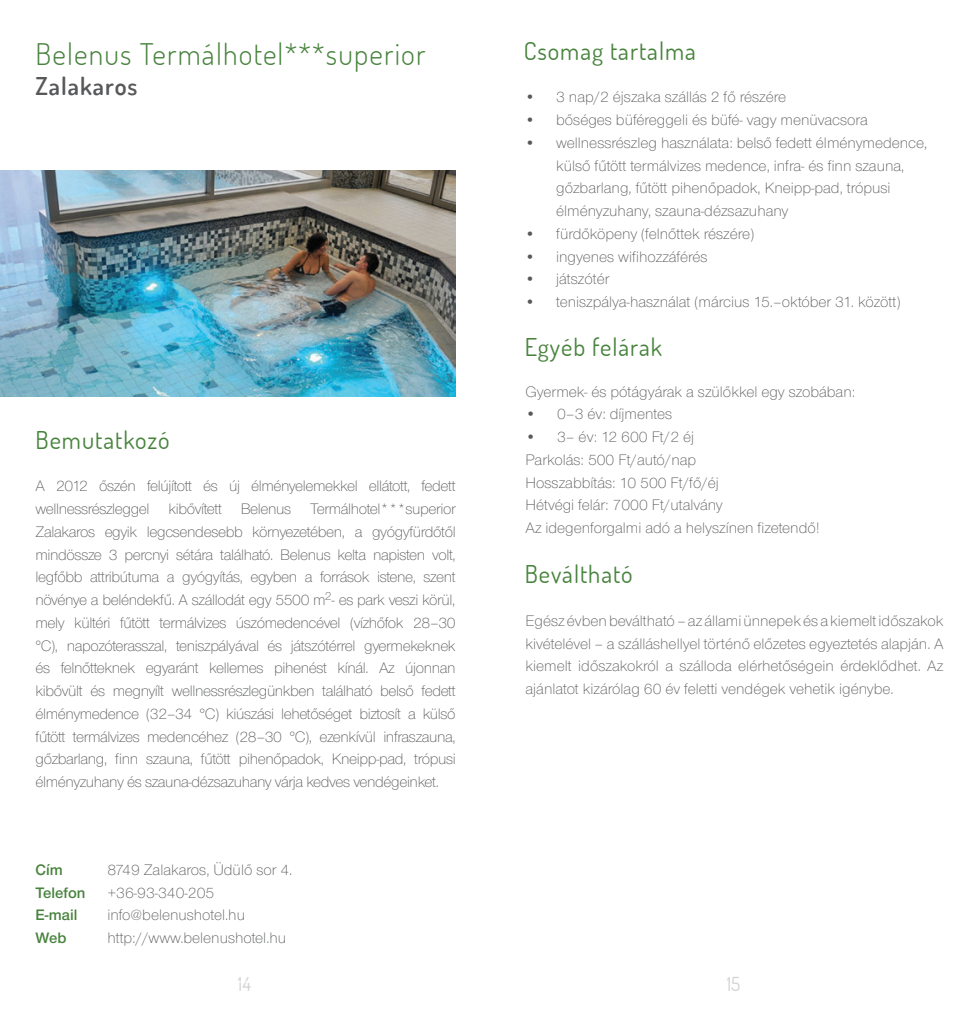
<style>
.page{position:relative;width:978px;height:1017px;background:#fff}
.page>*{position:absolute;margin:0;border:0;box-sizing:border-box;transform-origin:0 0}
.t1{font:300 29.75px "Dosis";letter-spacing:.04em;color:#48833d}
.t2{font:24.5px "Dosis";letter-spacing:.04em;color:#48833d}
.t3{font:600 24.5px "Dosis";letter-spacing:.04em;color:#57585a}
.t4{font:19.25px "Dosis";color:#d1d2d4}
.t5{font:300 15.75px/22.8px "Nimbus Sans Novus TOT";color:#57585a}
.t6{font:15.75px/22.8px "Nimbus Sans Novus TOT Sem Bol";color:#48833d}
</style>
<div class="page">
<img style="left:0;top:171px;width:455px;height:226px">
<h1 class="t1" style="left:36px;top:35px;width:391px">Belenus Termálhotel***superior</h1>
<h2 class="t3" style="left:36px;top:70px;width:103px">Zalakaros</h2>
<h2 class="t2" style="left:36px;top:423px;width:135px">Bemutatkozó</h2>
<p class="t5" style="left:36px;top:475px;width:421px;text-align:justify">A 2012 őszén felújított és új élményelemekkel ellátott, fedett wellnessrészleggel kibővített Belenus Termálhotel***superior Zalakaros egyik legcsendesebb környezetében, a gyógyfürdőtől mindössze 3 percnyi sétára található. Belenus kelta napisten volt, legfőbb attribútuma a gyógyítás, egyben a források istene, szent növénye a beléndekfű. A szállodát egy 5500 m<sup>2</sup>- es park veszi körül, mely kültéri fűtött termálvizes úszómedencével (vízhőfok 28–30 °C), napozóterasszal, teniszpályával és játszótérrel gyermekeknek és felnőtteknek egyaránt kellemes pihenést kínál. Az újonnan kibővült és megnyílt wellnessrészlegünkben található belső fedett élménymedence (32–34 °C) kiúszási lehetőséget biztosít a külső fűtött termálvizes medencéhez (28–30 °C), ezenkívül infraszauna, gőzbarlang, finn szauna, fűtött pihenőpadok, Kneipp-pad, trópusi élményzuhany és szauna-dézsazuhany várja kedves vendégeinket.</p>
<p class="t6" style="left:36px;top:858px;width:51px">Cím<br>Telefon<br>E-mail<br>Web</p>
<p class="t5" style="left:107px;top:858px;width:186px">8749 Zalakaros, Üdülő sor 4. +36-93-340-205 info@belenushotel.hu http://www.belenushotel.hu</p>
<p class="t4" style="left:238px;top:971px;width:15px">14</p>
<h2 class="t2" style="left:523px;top:35px;width:173px">Csomag tartalma</h2>
<p class="t5" style="left:524px;top:86px;width:263px">• 3 nap/2 éjszaka szállás 2 fő részére</p>
<p class="t5" style="left:524px;top:109px;width:344px">• bőséges büféreggeli és büfé- vagy menüvacsora</p>
<p class="t5" style="left:556px;top:131px;width:372px;text-indent:-32px">• wellnessrészleg használata: belső fedett élménymedence, külső fűtött termálvizes medence, infra- és finn szauna, gőzbarlang, fűtött pihenőpadok, Kneipp-pad, trópusi élményzuhany, szauna-dézsazuhany</p>
<p class="t5" style="left:524px;top:222px;width:231px">• fürdőköpeny (felnőttek részére)</p>
<p class="t5" style="left:524px;top:245px;width:184px">• ingyenes wifihozzáférés</p>
<p class="t5" style="left:524px;top:268px;width:86px">• játszótér</p>
<p class="t5" style="left:524px;top:291px;width:377px">• teniszpálya-használat (március 15.–október 31. között)</p>
<h2 class="t2" style="left:524px;top:331px;width:139px">Egyéb felárak</h2>
<p class="t5" style="left:525px;top:380px;width:331px">Gyermek- és pótágyárak a szülőkkel egy szobában:</p>
<p class="t5" style="left:525px;top:403px;width:148px">• 0–3 év: díjmentes</p>
<p class="t5" style="left:525px;top:426px;width:295px">• 3– év: 12 600 Ft/2 éj<br>Parkolás: 500 Ft/autó/nap<br>Hosszabbítás: 10 500 Ft/fő/éj<br>Hétvégi felár: 7000 Ft/utalvány<br>Az idegenforgalmi adó a helyszínen fizetendő!</p>
<h2 class="t2" style="left:524px;top:558px;width:109px">Beváltható</h2>
<p class="t5" style="left:525px;top:609px;width:419px;text-align:justify">Egész évben beváltható – az állami ünnepek és a kiemelt időszakok kivételével – a szálláshellyel történő előzetes egyeztetés alapján. A kiemelt időszakokról a szálloda elérhetőségein érdeklődhet. Az ajánlatot kizárólag 60 év feletti vendégek vehetik igénybe.</p>
<p class="t4" style="left:726px;top:971px;width:15px">15</p>
</div>
